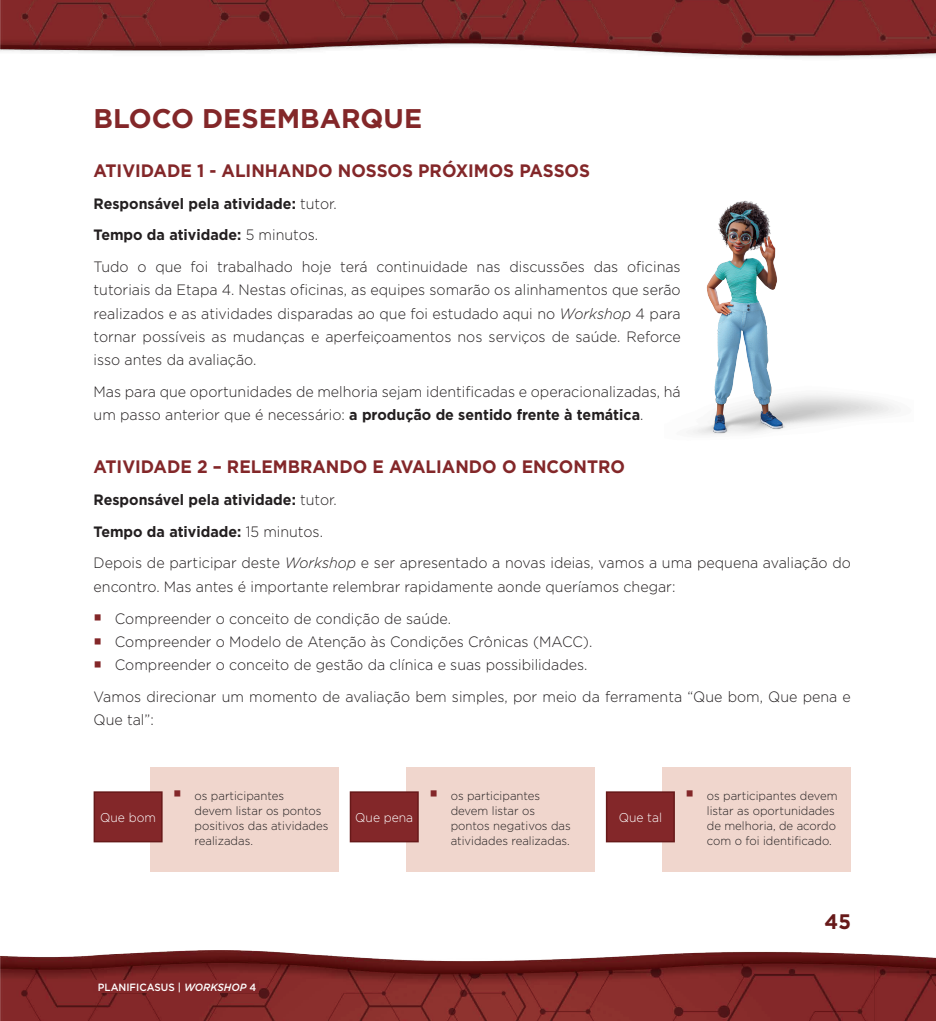
<style>
.page{position:relative;width:936px;height:1021px;background:#fff}
.page>*{position:absolute;margin:0;border:0;box-sizing:border-box;transform-origin:0 0}
.Título{font:700 27px "Gotham";color:#832729}
.t1{font:700 21px "Gotham";color:#671919;scale:.95 1}
.Inter_1{font:700 18px "Gotham";color:#832729;scale:.95 1}
.Texto{font:300 15px/23.2px "Gotham";color:#231f20;scale:.95 1}
.Texto-2{font:700 15px "Gotham";color:#231f20;scale:.95 1}
.Figuras_Descritivo{font:300 12.75px "Gotham";color:#fff;scale:.95 1}
.t2{font:300 12px/15px "Gotham";color:#231f20;scale:.95 1}
.t3{font:500 10.5px "Gotham";color:#fff;scale:.95 1}
.s1{font-weight:300}
.s2{font-style:italic}
.s3{font-weight:700}
.s4{color:#832729}
</style>
<div class="page">
<img style="left:1px;top:950px;width:934px;height:70px">
<img style="left:1px;top:0;width:934px;height:58px">
<div style="left:94px;top:980px;width:165px;height:12px;background:#832729"></div>
<img style="left:692px;top:200px;width:203px;height:235px">
<div style="left:150px;top:767px;width:188px;height:105px;background:#f0d6cd"></div>
<div style="left:94px;top:792px;width:68px;height:49px;background:#832729"></div>
<div style="left:94px;top:791px;width:69px;height:51px;border:2px solid #671919"></div>
<div style="left:406px;top:767px;width:188px;height:105px;background:#f0d6cd"></div>
<div style="left:350px;top:792px;width:68px;height:49px;background:#832729"></div>
<div style="left:350px;top:791px;width:69px;height:51px;border:2px solid #671919"></div>
<div style="left:662px;top:767px;width:188px;height:105px;background:#f0d6cd"></div>
<div style="left:606px;top:792px;width:68px;height:49px;background:#832729"></div>
<div style="left:606px;top:791px;width:68px;height:51px;border:2px solid #671919"></div>
<p class="Título" style="left:94px;top:100px;width:330px">BLOCO DESEMBARQUE</p>
<p class="Inter_1" style="left:94px;top:158px;width:524px">ATIVIDADE 1 - ALINHANDO NOSSOS PRÓXIMOS PASSOS</p>
<p class="Texto-2" style="left:94px;top:193px;width:257px">Responsável pela atividade: <span class="s1">tutor.</span></p>
<p class="Texto-2" style="left:94px;top:225px;width:238px">Tempo da atividade: <span class="s1">5 minutos.</span></p>
<p class="Texto" style="left:94px;top:255px;width:619px;text-align:justify">Tudo o que foi trabalhado hoje terá continuidade nas discussões das oficinas tutoriais da Etapa 4. Nestas oficinas, as equipes somarão os alinhamentos que serão realizados e as atividades disparadas ao que foi estudado aqui no <span class="s2">Workshop</span> 4 para tornar possíveis as mudanças e aperfeiçoamentos nos serviços de saúde. Reforce isso antes da avaliação.</p>
<p class="Texto" style="left:94px;top:379px;width:619px">Mas para que oportunidades de melhoria sejam identificadas e operacionalizadas, há um passo anterior que é necessário: <span class="s3">a produção de sentido frente à temática</span>.</p>
<p class="Inter_1" style="left:94px;top:455px;width:561px">ATIVIDADE 2 – RELEMBRANDO E AVALIANDO O ENCONTRO</p>
<p class="Texto-2" style="left:94px;top:489px;width:257px">Responsável pela atividade: <span class="s1">tutor.</span></p>
<p class="Texto-2" style="left:94px;top:521px;width:243px">Tempo da atividade: <span class="s1">15 minutos.</span></p>
<p class="Texto" style="left:94px;top:551px;width:798px">Depois de participar deste <span class="s2">Workshop</span> e ser apresentado a novas ideias, vamos a uma pequena avaliação do encontro. Mas antes é importante relembrar rapidamente aonde queríamos chegar:</p>
<p class="Texto" style="left:94px;top:606px;width:378px"><span class="s4">◼</span> Compreender o conceito de condição de saúde.</p>
<p class="Texto" style="left:94px;top:629px;width:526px"><span class="s4">◼</span> Compreender o Modelo de Atenção às Condições Crônicas (MACC).</p>
<p class="Texto" style="left:94px;top:652px;width:521px"><span class="s4">◼</span> Compreender o conceito de gestão da clínica e suas possibilidades.</p>
<p class="Texto" style="left:94px;top:684px;width:798px">Vamos direcionar um momento de avaliação bem simples, por meio da ferramenta “Que bom, Que pena e<br>Que tal”:</p>
<p class="Figuras_Descritivo" style="left:100px;top:809px;width:60px">Que bom</p>
<p class="t2" style="left:194px;top:787px;width:142px;text-indent:-21px"><sup>◼</sup> os participantes<br>devem listar os pontos positivos das atividades realizadas.</p>
<p class="Figuras_Descritivo" style="left:355px;top:809px;width:62px">Que pena</p>
<p class="t2" style="left:450px;top:787px;width:128px;text-indent:-21px"><sup>◼</sup> os participantes devem listar os pontos negativos das atividades realizadas.</p>
<p class="t3" style="left:98px;top:980px;width:168px">PLANIFICASUS | <span class="s2">WORKSHOP</span> 4</p>
<p class="Figuras_Descritivo" style="left:618px;top:809px;width:47px">Que tal</p>
<p class="t2" style="left:706px;top:787px;width:139px;text-indent:-21px"><sup>◼</sup> os participantes devem listar as oportunidades de melhoria, de acordo com o foi identificado.</p>
<h2 class="t1" style="left:824px;top:907px;width:29px">45</h2>
</div>
